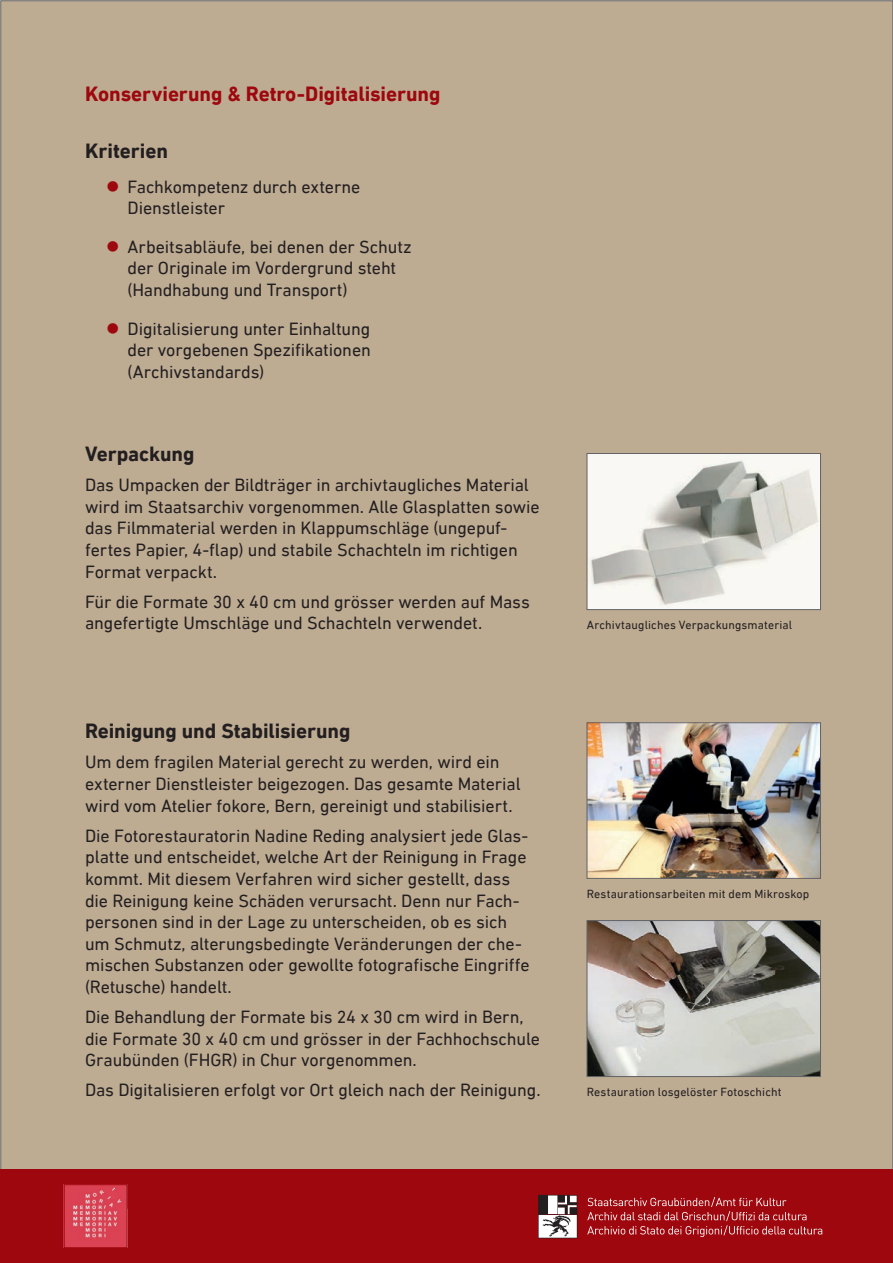
<style>
.page{position:relative;width:893px;height:1263px;background:#fff}
.page>*{position:absolute;margin:0;border:0;box-sizing:border-box;transform-origin:0 0}
.t1{font:700 21px "DIN Next LT Pro";letter-spacing:-.005em;color:#231f20}
.t2{font:700 21px "DIN Next LT Pro";letter-spacing:-.005em;color:#9d070d}
.t3{font:18px/21.6px "DIN Next LT Pro";letter-spacing:-.01em;color:#231f20}
.t4{font:12px "DIN Next LT Pro";letter-spacing:.01em;color:#231f20}
</style>
<div class="page">
<div style="left:1px;top:1px;width:892px;height:1262px;background:#bdab92;border:1px solid #636366"></div>
<div style="left:0;top:1169px;width:893px;height:94px;background:#9d070d"></div>
<img style="left:66px;top:1186px;width:59px;height:60px">
<div style="left:64px;top:1184px;width:63px;height:64px;border:1px solid #9d070d"></div>
<svg style="left:587px;top:1197px;width:235px;height:40px"></svg>
<svg style="left:538px;top:1195px;width:39px;height:43px;background:#a8a3a4"></svg>
<img style="left:589px;top:724px;width:230px;height:152px">
<div style="left:587px;top:722px;width:234px;height:156px;border:1px solid #636366"></div>
<img style="left:589px;top:455px;width:230px;height:153px">
<div style="left:587px;top:453px;width:234px;height:157px;border:1px solid #636366"></div>
<img style="left:589px;top:922px;width:230px;height:153px">
<div style="left:587px;top:920px;width:234px;height:157px;border:1px solid #636366"></div>
<p class="t2" style="left:85px;top:81px;width:357px">Konservierung &amp; Retro-Digitalisierung</p>
<p class="t1" style="left:85px;top:139px;width:84px">Kriterien</p>
<p class="t3" style="left:128px;top:175px;width:234px">Fachkompetenz durch externe<br>Dienstleister</p>
<p class="t3" style="left:128px;top:236px;width:286px">Arbeitsabläufe, bei denen der Schutz der Originale im Vordergrund steht (Handhabung und Transport)</p>
<p class="t3" style="left:127px;top:317px;width:245px;text-align:justify">Digitalisierung unter Einhaltung der vorgebenen Spezifikationen (Archivstandards)</p>
<p class="t1" style="left:85px;top:442px;width:111px">Verpackung</p>
<p class="t3" style="left:85px;top:474px;width:456px">Das Umpacken der Bildträger in archivtaugliches Material wird im Staatsarchiv vorgenommen. Alle Glasplatten sowie das Filmmaterial werden in Klappumschläge (ungepuf&shy;fertes Papier, 4-flap) und stabile Schachteln im richtigen Format verpackt.</p>
<p class="t3" style="left:85px;top:591px;width:446px">Für die Formate 30 x 40 cm und grösser werden auf Mass angefertigte Umschläge und Schachteln verwendet.</p>
<p class="t1" style="left:85px;top:719px;width:267px">Reinigung und Stabilisierung</p>
<p class="t3" style="left:85px;top:751px;width:437px">Um dem fragilen Material gerecht zu werden, wird ein externer Dienstleister beigezogen. Das gesamte Material wird vom Atelier fokore, Bern, gereinigt und stabilisiert.</p>
<p class="t3" style="left:85px;top:824px;width:446px">Die Fotorestauratorin Nadine Reding analysiert jede Glas&shy;platte und entscheidet, welche Art der Reinigung in Frage kommt. Mit diesem Verfahren wird sicher gestellt, dass die Reinigung keine Schäden verursacht. Denn nur Fach&shy;personen sind in der Lage zu unterscheiden, ob es sich um Schmutz, alterungsbedingte Veränderungen der che&shy;mischen Substanzen oder gewollte fotografische Eingriffe (Retusche) handelt.</p>
<p class="t3" style="left:85px;top:1006px;width:457px">Die Behandlung der Formate bis 24 x 30 cm wird in Bern, die Formate 30 x 40 cm und grösser in der Fachhochschule<br>Graubünden (FHGR) in Chur vorgenommen.</p>
<p class="t3" style="left:85px;top:1079px;width:457px">Das Digitalisieren erfolgt vor Ort gleich nach der Reinigung.</p>
<p class="t4" style="left:587px;top:618px;width:207px">Archivtaugliches Verpackungsmaterial</p>
<p class="t4" style="left:587px;top:887px;width:224px">Restaurationsarbeiten mit dem Mikroskop</p>
<p class="t4" style="left:587px;top:1085px;width:196px">Restauration losgelöster Fotoschicht</p>
</div>
